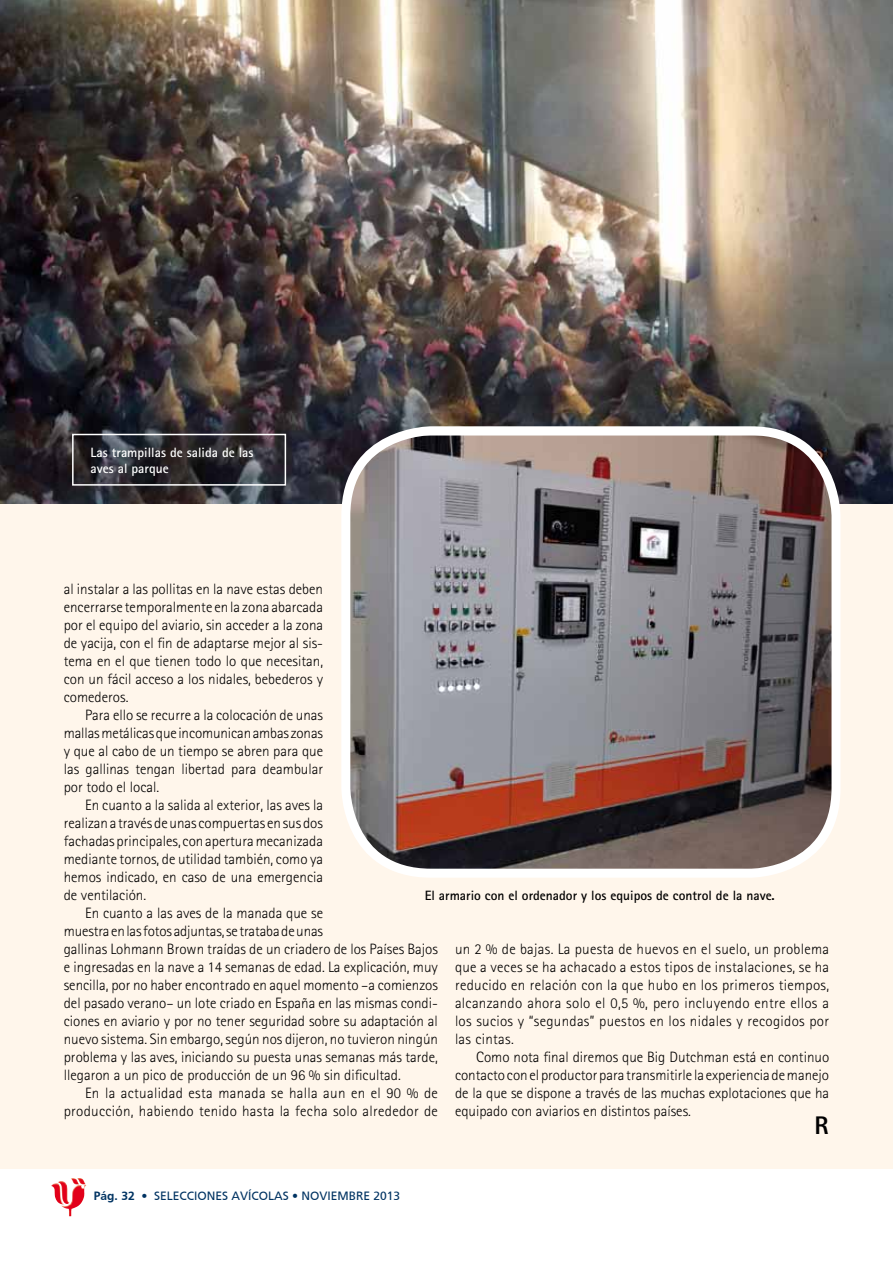
<style>
.page{position:relative;width:893px;height:1263px;background:#fff}
.page>*{position:absolute;margin:0;border:0;box-sizing:border-box;transform-origin:0 0}
.t1{font:800 25.5px "Rotis Sans Serif";color:#000}
.t2{font:300 15px/18px "Rotis Sans Serif";color:#000;text-align:justify}
.t3{font:300 15px/18px "Rotis Sans Serif";letter-spacing:.02em;color:#000;text-align:right}
.t4{font:700 13.5px "Rotis Sans Serif";color:#000}
.t5{font:700 13.5px/16.2px "Rotis Sans Serif";color:#fff}
.t6{font:500 12px "Frutiger Roman";color:#003362}
.s1{font-family:"Frutiger";font-weight:700}
</style>
<div class="page">
<div style="left:0;top:111px;width:893px;height:1058px;background:#fff6eb"></div>
<svg style="left:77px;top:1178px;width:9px;height:6px"></svg>
<img style="left:0;top:0;width:893px;height:504px">
<img style="left:346px;top:435px;width:490px;height:433px">
<div style="left:341px;top:426px;width:499px;height:452px;border:9px solid #fff;border-radius:85px"></div>
<div style="left:72px;top:434px;width:214px;height:52px;border:2px solid #fff"></div>
<p class="t5" style="left:91px;top:444px;width:164px">Las trampillas de salida de las aves al parque</p>
<p class="t2" style="left:64px;top:580px;width:261px">al instalar a las pollitas en la nave estas deben encerrarse temporalmente en la zona abarcada por el equipo del aviario, sin acceder a la zona de yacija, con el fin de adaptarse mejor al sis&shy;tema en el que tienen todo lo que necesitan, con un fácil acceso a los nidales, bebederos y comederos.</p>
<p class="t2" style="left:64px;top:706px;width:261px;text-indent:21px">Para ello se recurre a la colocación de unas mallas metálicas que incomunican ambas zonas y que al cabo de un tiempo se abren para que las gallinas tengan libertad para deambular por todo el local.</p>
<p class="t2" style="left:64px;top:796px;width:261px;text-indent:21px">En cuanto a la salida al exterior, las aves la realizan a través de unas compuertas en sus dos fachadas principales, con apertura mecanizada mediante tornos, de utilidad también, como ya hemos indicado, en caso de una emergencia de ventilación.</p>
<p class="t2" style="left:64px;top:904px;width:261px;text-align:right">En cuanto a las aves de la manada que se muestra en las fotos adjuntas, se trataba de unas</p>
<p class="t4" style="left:425px;top:887px;width:352px">El armario con el ordenador y los equipos de control de la nave.</p>
<p class="t2" style="left:64px;top:940px;width:376px">gallinas Lohmann Brown traídas de un criadero de los Países Bajos e ingresadas en la nave a 14 semanas de edad. La explicación, muy sencilla, por no haber encontrado en aquel momento –a comienzos del pasado verano– un lote criado en España en las mismas condi&shy;ciones en aviario y por no tener seguridad sobre su adaptación al nuevo sistema. Sin embargo, según nos dijeron, no tuvieron ningún problema y las aves, iniciando su puesta unas semanas más tarde, llegaron a un pico de producción de un 96 % sin dificultad.</p>
<p class="t3" style="left:64px;top:1084px;width:376px">En la actualidad esta manada se halla aun en el 90 % de producción, habiendo tenido hasta la fecha solo alrededor de</p>
<p class="t2" style="left:455px;top:940px;width:376px">un 2 % de bajas. La puesta de huevos en el suelo, un problema que a veces se ha achacado a estos tipos de instalaciones, se ha reducido en relación con la que hubo en los primeros tiempos, alcanzando ahora solo el 0,5 %, pero incluyendo entre ellos a los sucios y “segundas” puestos en los nidales y recogidos por las cintas.</p>
<p class="t2" style="left:455px;top:1048px;width:376px;text-indent:21px">Como nota final diremos que Big Dutchman está en continuo contacto con el productor para transmitirle la experiencia de manejo de la que se dispone a través de las muchas explotaciones que ha equipado con aviarios en distintos países.</p>
<h1 class="t1" style="left:814px;top:1109px;width:16px">R</h1>
<p class="t6" style="left:94px;top:1188px;width:308px"><span class="s1">Pág. 32 •</span> SELECCIONES AVÍCOLAS • NOVIEMBRE 2013</p>
</div>
